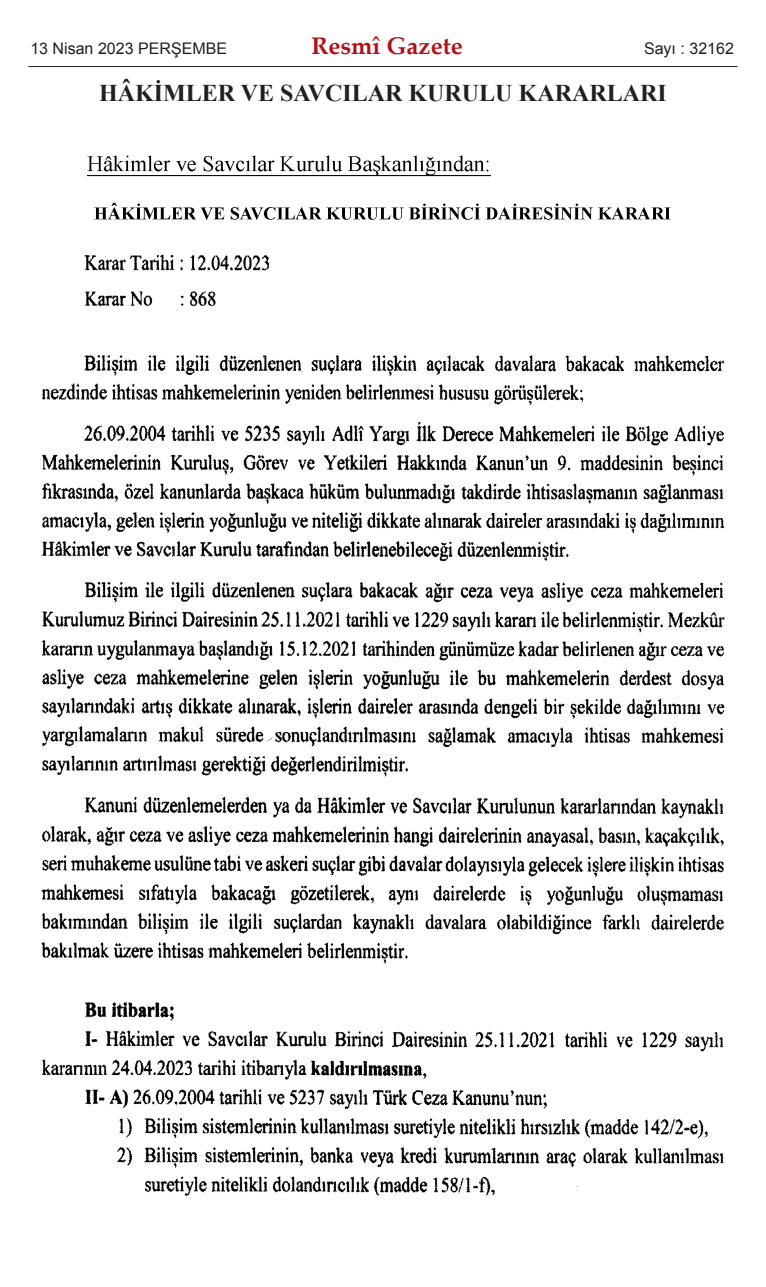
<style>
.page{position:relative;width:766px;height:1287px;background:#fff}
.page>*{position:absolute;margin:0;border:0;box-sizing:border-box;transform-origin:0 0}
.t1{font:700 24px "Times New Roman";color:#231f20}
.t2{font:700 24px "Palatino Linotype";color:#b40e16}
.t3{font:16px "Arial";color:#231f20}
</style>
<div class="page">
<img style="left:40px;top:155px;width:685px;height:1041px">
<hr style="left:28px;top:66px;width:709px;height:1px;background:#231f20">
<p class="t3" style="left:30px;top:39px;width:198px">13 Nisan 2023 PERŞEMBE</p>
<p class="t2" style="left:311px;top:36px;width:153px">Resmî Gazete</p>
<p class="t3" style="left:643px;top:39px;width:91px">Sayı : 32162</p>
<p class="t1" style="left:99px;top:80px;width:569px">HÂKİMLER VE SAVCILAR KURULU KARARLARI</p>
</div>
